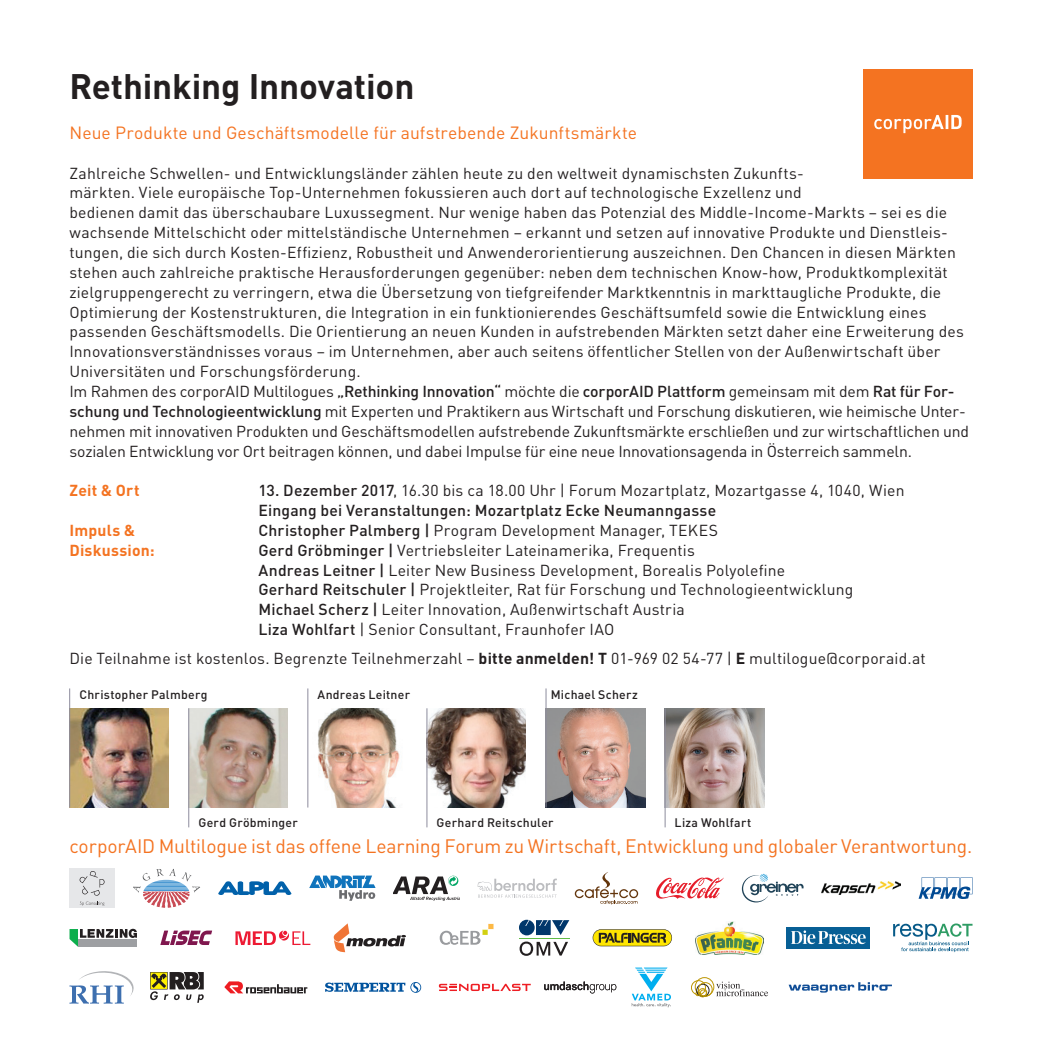
<style>
.page{position:relative;width:1042px;height:1042px;background:#fff}
.page>*{position:absolute;margin:0;border:0;box-sizing:border-box;transform-origin:0 0}
.t1{font:700 35px "DIN";letter-spacing:-.005em;color:#231f20}
.t2{font:19.25px "DIN";letter-spacing:-.01em;color:#f47321}
.t3{font:17.5px "DIN";letter-spacing:.005em;color:#f47321}
.t4{font:15.75px/19.8px "DIN";letter-spacing:.01em;color:#231f20}
.t5{font:500 15.75px/19.8px "DIN";letter-spacing:.01em;color:#231f20}
.t6{font:700 15.75px "DIN";letter-spacing:.015em;color:#f47321}
.t7{font:500 12.25px "DIN";letter-spacing:.02em;color:#231f20}
.s1{font-weight:500}
.s2{font-weight:400}
.s3{font-weight:700}
</style>
<div class="page">
<div style="left:863px;top:69px;width:109px;height:110px;background:#f47321"></div>
<svg style="left:874px;top:115px;width:88px;height:18px"></svg>
<svg style="left:519px;top:920px;width:50px;height:15px"></svg>
<svg style="left:519px;top:941px;width:49px;height:15px"></svg>
<hr style="left:519px;top:938px;width:50px;height:1px;background:#60bb46">
<svg style="left:893px;top:923px;width:79px;height:29px"></svg>
<img style="left:695px;top:921px;width:68px;height:33px">
<svg style="left:593px;top:929px;width:79px;height:17px"></svg>
<svg style="left:334px;top:923px;width:72px;height:29px"></svg>
<svg style="left:235px;top:930px;width:75px;height:15px"></svg>
<svg style="left:439px;top:923px;width:55px;height:22px"></svg>
<svg style="left:70px;top:929px;width:67px;height:18px"></svg>
<div style="left:78px;top:939px;width:59px;height:8px;background:#9d9fa2"></div>
<svg style="left:160px;top:930px;width:52px;height:15px"></svg>
<div style="left:787px;top:927px;width:83px;height:21px;background:#075f95"></div>
<svg style="left:791px;top:930px;width:75px;height:14px"></svg>
<div style="left:69px;top:868px;width:46px;height:40px;background:#e6e7e9"></div>
<svg style="left:80px;top:871px;width:25px;height:35px"></svg>
<svg style="left:309px;top:875px;width:66px;height:26px"></svg>
<svg style="left:393px;top:875px;width:67px;height:26px"></svg>
<svg style="left:133px;top:869px;width:67px;height:39px"></svg>
<svg style="left:918px;top:877px;width:54px;height:22px"></svg>
<img style="left:821px;top:881px;width:80px;height:14px">
<svg style="left:477px;top:878px;width:80px;height:20px"></svg>
<svg style="left:656px;top:877px;width:68px;height:22px"></svg>
<svg style="left:742px;top:874px;width:61px;height:28px"></svg>
<svg style="left:218px;top:881px;width:73px;height:14px"></svg>
<svg style="left:575px;top:872px;width:63px;height:32px"></svg>
<svg style="left:150px;top:972px;width:54px;height:31px"></svg>
<svg style="left:439px;top:984px;width:92px;height:7px"></svg>
<svg style="left:544px;top:981px;width:72px;height:12px"></svg>
<svg style="left:325px;top:982px;width:96px;height:11px"></svg>
<svg style="left:632px;top:967px;width:39px;height:40px"></svg>
<div style="left:695px;top:977px;width:19px;height:19px;border:1px solid #bd9705;border-radius:50%"></div>
<svg style="left:695px;top:989px;width:12px;height:7px"></svg>
<svg style="left:716px;top:981px;width:52px;height:15px"></svg>
<div style="left:691px;top:980px;width:14px;height:15px;border:1px solid #bd9705;border-radius:50%"></div>
<div style="left:696px;top:984px;width:13px;height:13px;border:1px solid #231f20;border-radius:50%"></div>
<div style="left:698px;top:982px;width:14px;height:14px;border:1px solid #bd9705;border-radius:50%"></div>
<div style="left:698px;top:988px;width:9px;height:9px;border:1px solid #bd9705;border-radius:50%"></div>
<svg style="left:788px;top:982px;width:104px;height:10px"></svg>
<svg style="left:224px;top:981px;width:83px;height:12px"></svg>
<svg style="left:69px;top:971px;width:65px;height:32px"></svg>
<img style="left:70px;top:708px;width:99px;height:99px">
<hr style="left:69px;top:688px;width:1px;height:119px;background:#8d8c9d">
<img style="left:189px;top:708px;width:99px;height:99px">
<hr style="left:188px;top:708px;width:1px;height:119px;background:#8d8c9d">
<img style="left:547px;top:708px;width:98px;height:99px">
<img style="left:428px;top:708px;width:98px;height:99px">
<img style="left:666px;top:708px;width:98px;height:99px">
<hr style="left:546px;top:688px;width:1px;height:119px;background:#8d8c9d">
<hr style="left:427px;top:708px;width:1px;height:119px;background:#8d8c9d">
<hr style="left:665px;top:708px;width:1px;height:119px;background:#8d8c9d">
<img style="left:308px;top:708px;width:92px;height:99px">
<hr style="left:307px;top:688px;width:1px;height:119px;background:#8d8c9d">
<h1 class="t1" style="left:69px;top:64px;width:346px">Rethinking Innovation</h1>
<p class="t3" style="left:69px;top:122px;width:569px">Neue Produkte und Geschäftsmodelle für aufstrebende Zukunftsmärkte</p>
<p class="t4" style="left:69px;top:163px;width:901px">Zahlreiche Schwellen- und Entwicklungsländer zählen heute zu den weltweit dynamischsten Zukunfts-<br>märkten. Viele europäische Top-Unternehmen fokussieren auch dort auf technologische Exzellenz und<br>bedienen damit das überschaubare Luxussegment. Nur wenige haben das Potenzial des Middle-Income-Markts – sei es die wachsende Mittelschicht oder mittelständische Unternehmen – erkannt und setzen auf innovative Produkte und Dienstleis&shy;tungen, die sich durch Kosten-Effizienz, Robustheit und Anwenderorientierung auszeichnen. Den Chancen in diesen Märkten stehen auch zahlreiche praktische Herausforderungen gegenüber: neben dem technischen Know-how, Produktkomplexität zielgruppengerecht zu verringern, etwa die Übersetzung von tiefgreifender Marktkenntnis in markttaugliche Produkte, die Optimierung der Kostenstrukturen, die Integration in ein funktionierendes Geschäftsumfeld sowie die Entwicklung eines passenden Geschäftsmodells. Die Orientierung an neuen Kunden in aufstrebenden Märkten setzt daher eine Erweiterung des Innovationsverständnisses voraus – im Unternehmen, aber auch seitens öffentlicher Stellen von der Außenwirtschaft über Universitäten und Forschungsförderung.<br>Im Rahmen des corporAID Multilogues <span class="s1">„Rethinking Innovation“</span> möchte die <span class="s1">corporAID Plattform</span> gemeinsam mit dem <span class="s1">Rat für For&shy;schung und Technologieentwicklung</span> mit Experten und Praktikern aus Wirtschaft und Forschung diskutieren, wie heimische Unter&shy;nehmen mit innovativen Produkten und Geschäftsmodellen aufstrebende Zukunftsmärkte erschließen und zur wirtschaftlichen und sozialen Entwicklung vor Ort beitragen können, und dabei Impulse für eine neue Innovationsagenda in Österreich sammeln.</p>
<p class="t6" style="left:69px;top:480px;width:72px">Zeit &amp; Ort</p>
<p class="t5" style="left:258px;top:480px;width:647px">13. Dezember 2017<span class="s2">, 16.30 bis ca 18.00 Uhr | Forum Mozartplatz, Mozartgasse 4, 1040, Wien<br></span>Eingang bei Veranstaltungen: Mozartplatz Ecke Neumanngasse</p>
<p class="t6" style="left:69px;top:520px;width:67px">Impuls &amp;</p>
<p class="t4" style="left:258px;top:520px;width:461px"><span class="s1">Christopher Palmberg |</span> Program Development Manager, TEKES</p>
<p class="t6" style="left:69px;top:540px;width:87px">Diskussion:</p>
<p class="t4" style="left:258px;top:540px;width:596px"><span class="s1">Gerd Gröbminger |</span> Vertriebsleiter Lateinamerika, Frequentis<br><span class="s1">Andreas Leitner |</span> Leiter New Business Development, Borealis Polyolefine<br><span class="s1">Gerhard Reitschuler |</span> Projektleiter, Rat für Forschung und Technologieentwicklung <span class="s1">Michael Scherz |</span> Leiter Innovation, Außenwirtschaft Austria<br><span class="s1">Liza Wohlfart</span> | Senior Consultant, Fraunhofer IAO</p>
<p class="t4" style="left:69px;top:648px;width:858px">Die Teilnahme ist kostenlos. Begrenzte Teilnehmerzahl – <span class="s3">bitte anmelden! T</span> 01-969 02 54-77 | <span class="s3">E</span> multilogue@corporaid.at</p>
<p class="t7" style="left:79px;top:686px;width:130px">Christopher Palmberg</p>
<p class="t7" style="left:317px;top:686px;width:94px">Andreas Leitner</p>
<p class="t7" style="left:551px;top:686px;width:89px">Michael Scherz</p>
<p class="t7" style="left:198px;top:815px;width:101px">Gerd Gröbminger</p>
<p class="t7" style="left:437px;top:815px;width:118px">Gerhard Reitschuler</p>
<p class="t7" style="left:674px;top:815px;width:78px">Liza Wohlfart</p>
<p class="t2" style="left:69px;top:834px;width:904px">corporAID Multilogue ist das offene Learning Forum zu Wirtschaft, Entwicklung und globaler Verantwortung.</p>
</div>
